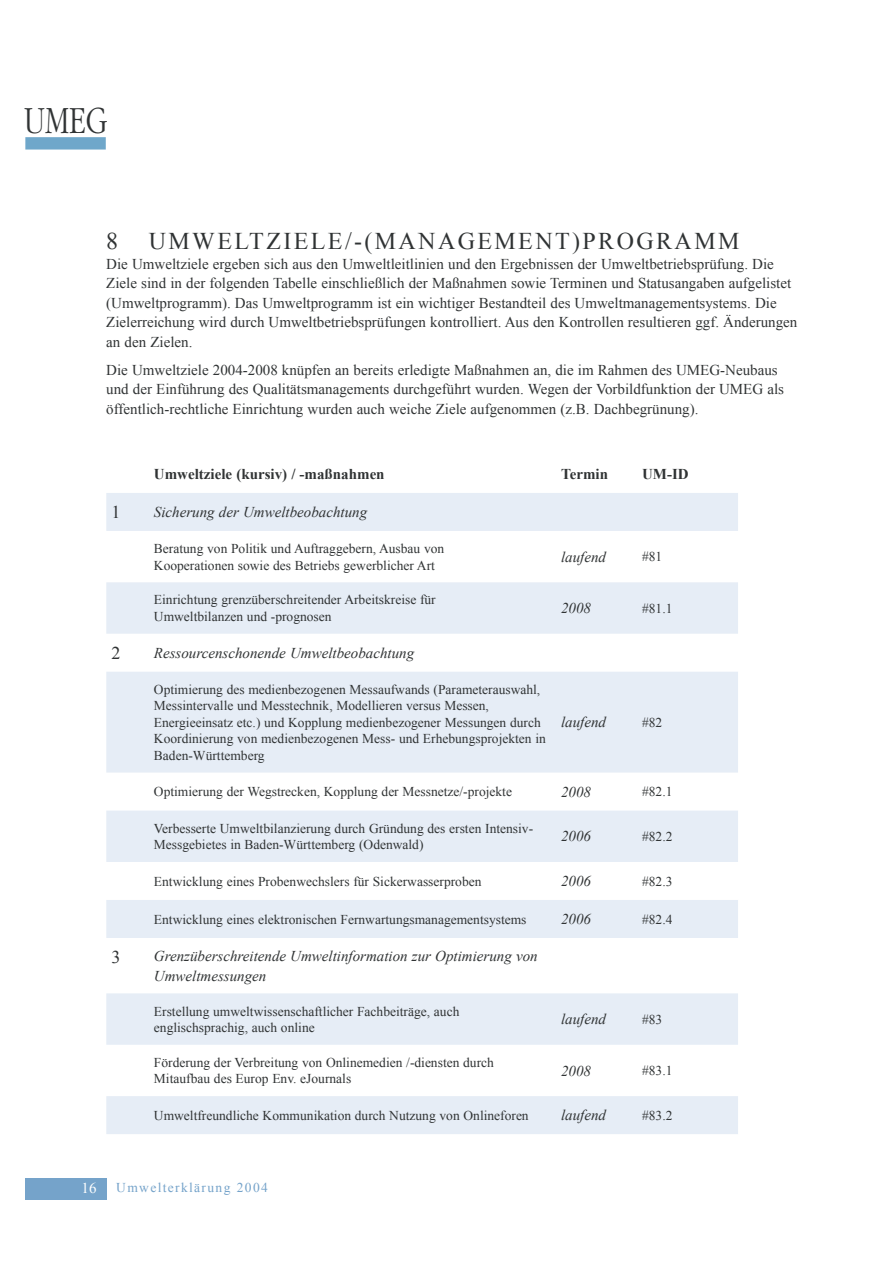
<style>
.page{position:relative;width:893px;height:1263px;background:#fff}
.page>*{position:absolute;margin:0;border:0;box-sizing:border-box;transform-origin:0 0}
.t1{font:300 40.05px "Garamond";color:#303334;scale:.75 1}
.t2{font:24px "Times New Roman";letter-spacing:.1em;color:#303334}
.t3{font:18px "Times New Roman";color:#303334}
.t4{font:15px/19.5px "Times New Roman";color:#303334}
.t5{font:italic 15px/19.5px "Times New Roman";color:#303334}
.t6{font:700 15px "Times New Roman";color:#303334}
.t7{font:15px "Times New Roman";color:#fff}
.t8{font:13.5px/16.5px "Times New Roman";color:#303334}
.t9{font:13.5px "Times New Roman";letter-spacing:.1em;color:#75a3ca}
</style>
<div class="page">
<svg style="left:25px;top:137px;width:81px;height:13px"></svg>
<div style="left:26px;top:1178px;width:81px;height:21px;background:#75a3ca"></div>
<svg style="left:106px;top:493px;width:632px;height:641px;fill:#e6edf6"></svg>
<h1 class="t1" style="left:24px;top:99px;width:114px">UMEG</h1>
<h2 class="t2" style="left:106px;top:225px;width:13px">8</h2>
<h2 class="t2" style="left:149px;top:225px;width:592px">UMWELTZIELE/-(MANAGEMENT)PROGRAMM</h2>
<p class="t4" style="left:106px;top:254px;width:693px">Die Umweltziele ergeben sich aus den Umweltleitlinien und den Ergebnissen der Umweltbetriebsprüfung. Die Ziele sind in der folgenden Tabelle einschließlich der Maßnahmen sowie Terminen und Statusangaben aufgelistet (Umweltprogramm). Das Umweltprogramm ist ein wichtiger Bestandteil des Umweltmanagementsystems. Die Zielerreichung wird durch Umweltbetriebsprüfungen kontrolliert. Aus den Kontrollen resultieren ggf. Änderungen an den Zielen.</p>
<p class="t4" style="left:106px;top:360px;width:679px">Die Umweltziele 2004-2008 knüpfen an bereits erledigte Maßnahmen an, die im Rahmen des UMEG-Neubaus und der Einführung des Qualitätsmanagements durchgeführt wurden. Wegen der Vorbildfunktion der UMEG als öffentlich-rechtliche Einrichtung wurden auch weiche Ziele aufgenommen (z.B. Dachbegrünung).</p>
<p class="t6" style="left:154px;top:464px;width:232px">Umweltziele (kursiv) / -maßnahmen</p>
<p class="t6" style="left:561px;top:464px;width:48px">Termin</p>
<p class="t6" style="left:642px;top:464px;width:48px">UM-ID</p>
<h3 class="t3" style="left:112px;top:500px;width:10px">1</h3>
<p class="t5" style="left:154px;top:502px;width:215px">Sicherung der Umweltbeobachtung</p>
<p class="t8" style="left:154px;top:540px;width:292px">Beratung von Politik und Auftraggebern, Ausbau von<br>Kooperationen sowie des Betriebs gewerblicher Art</p>
<p class="t5" style="left:561px;top:547px;width:46px">laufend</p>
<p class="t8" style="left:642px;top:548px;width:22px">#81</p>
<p class="t8" style="left:154px;top:591px;width:283px">Einrichtung grenzüberschreitender Arbeitskreise für<br>Umweltbilanzen und -prognosen</p>
<p class="t5" style="left:561px;top:598px;width:31px">2008</p>
<p class="t8" style="left:642px;top:600px;width:32px">#81.1</p>
<h3 class="t3" style="left:112px;top:641px;width:10px">2</h3>
<p class="t5" style="left:154px;top:643px;width:262px">Ressourcenschonende Umweltbeobachtung</p>
<p class="t8" style="left:154px;top:681px;width:393px">Optimierung des medienbezogenen Messaufwands (Parameterauswahl, Messintervalle und Messtechnik, Modellieren versus Messen, Energieeinsatz etc.) und Kopplung medienbezogener Messungen durch Koordinierung von medienbezogenen Mess- und Erhebungsprojekten in Baden-Württemberg</p>
<p class="t5" style="left:561px;top:712px;width:46px">laufend</p>
<p class="t8" style="left:642px;top:714px;width:22px">#82</p>
<p class="t8" style="left:154px;top:783px;width:360px">Optimierung der Wegstrecken, Kopplung der Messnetze/-projekte</p>
<p class="t5" style="left:561px;top:782px;width:31px">2008</p>
<p class="t8" style="left:642px;top:783px;width:32px">#82.1</p>
<p class="t8" style="left:154px;top:820px;width:381px">Verbesserte Umweltbilanzierung durch Gründung des ersten Intensiv-<br>Messgebietes in Baden-Württemberg (Odenwald)</p>
<p class="t5" style="left:561px;top:826px;width:31px">2006</p>
<p class="t8" style="left:642px;top:828px;width:32px">#82.2</p>
<p class="t8" style="left:154px;top:873px;width:329px">Entwicklung eines Probenwechslers für Sickerwasserproben</p>
<p class="t5" style="left:561px;top:871px;width:31px">2006</p>
<p class="t8" style="left:642px;top:873px;width:32px">#82.3</p>
<p class="t8" style="left:154px;top:911px;width:374px">Entwicklung eines elektronischen Fernwartungsmanagementsystems</p>
<p class="t5" style="left:561px;top:909px;width:31px">2006</p>
<p class="t8" style="left:642px;top:911px;width:32px">#82.4</p>
<h3 class="t3" style="left:112px;top:945px;width:10px">3</h3>
<p class="t5" style="left:154px;top:946px;width:385px">Grenzüberschreitende Umweltinformation zur Optimierung von<br>Umweltmessungen</p>
<p class="t8" style="left:154px;top:1002px;width:307px">Erstellung umweltwissenschaftlicher Fachbeiträge, auch englischsprachig, auch online</p>
<p class="t5" style="left:561px;top:1009px;width:46px">laufend</p>
<p class="t8" style="left:642px;top:1011px;width:22px">#83</p>
<p class="t8" style="left:154px;top:1054px;width:341px">Förderung der Verbreitung von Onlinemedien /-diensten durch<br>Mitaufbau des Europ Env. eJournals</p>
<p class="t5" style="left:561px;top:1060px;width:31px">2008</p>
<p class="t8" style="left:642px;top:1062px;width:32px">#83.1</p>
<p class="t8" style="left:154px;top:1107px;width:376px">Umweltfreundliche Kommunikation durch Nutzung von Onlineforen</p>
<p class="t5" style="left:561px;top:1105px;width:46px">laufend</p>
<p class="t8" style="left:642px;top:1107px;width:32px">#83.2</p>
<p class="t7" style="left:82px;top:1177px;width:17px">16</p>
<p class="t9" style="left:116px;top:1178px;width:153px">Umwelterklärung 2004</p>
</div>
